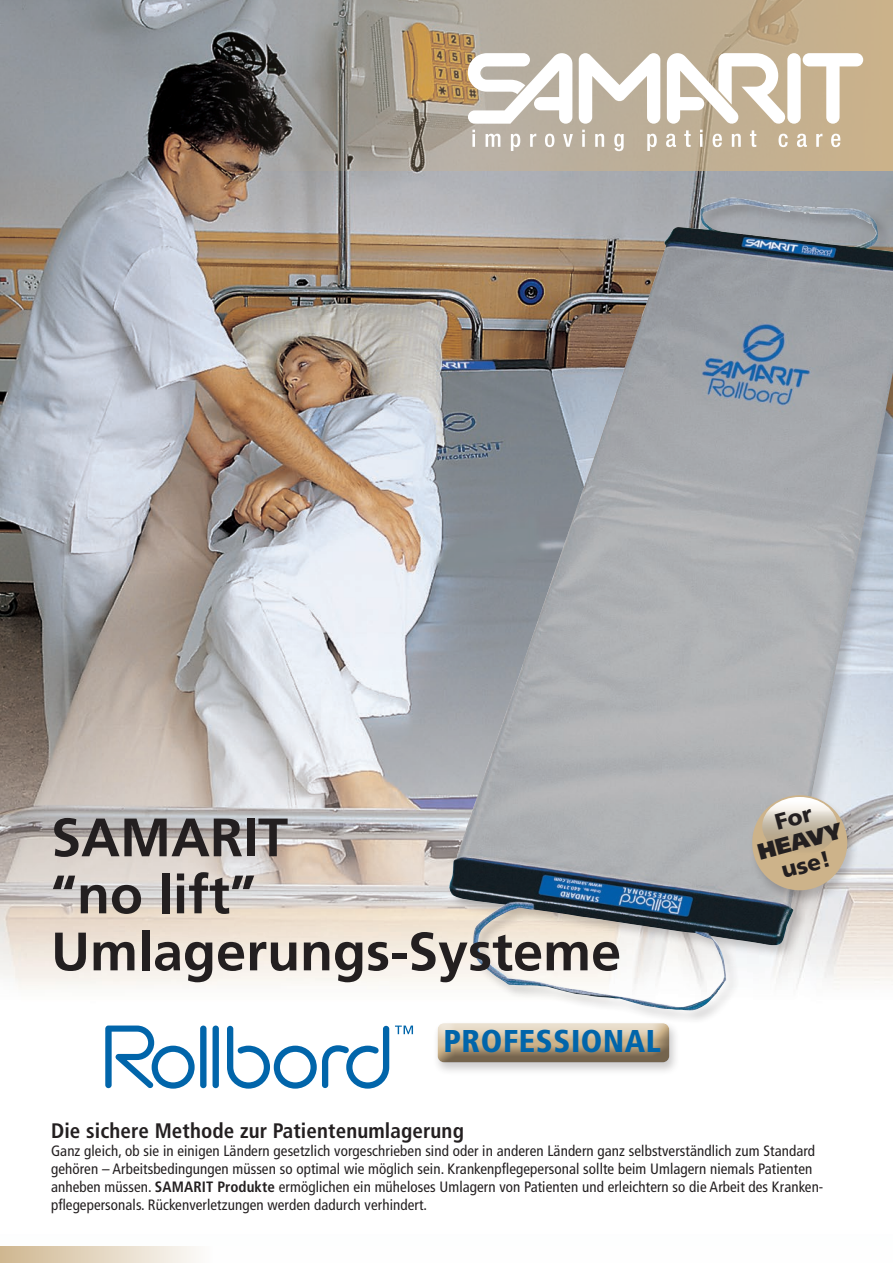
<style>
.page{position:relative;width:893px;height:1263px;background:#fff}
.page>*{position:absolute;margin:0;border:0;box-sizing:border-box;transform-origin:0 0}
.t1{font:700 54px/57px "Frutiger LT Com";color:#231f20}
.t2{font:900 condensed 31.5px "Frutiger LT Com";letter-spacing:.02em;color:#0165aa}
.t3{font:900 22.5px "Frutiger LT Com";color:#231f20}
.t4{font:900 22.5px "Frutiger LT Com";color:#231f20}
.t5{font:700 condensed 21px "Frutiger LT Com";letter-spacing:.005em;color:#231f20}
.t6{font:condensed 15px/18px "Frutiger LT Com";letter-spacing:.005em;color:#231f20}
.s1{font-weight:700}
</style>
<div class="page">
<img style="left:0;top:0;width:893px;height:1089px">
<img style="left:448px;top:197px;width:445px;height:814px">
<svg style="left:213px;top:0;width:680px;height:170px;background:#a59987"></svg>
<div style="left:0;top:1246px;width:213px;height:17px;background:linear-gradient(to right,#cfb790,#fdfdfc)"></div>
<div style="left:787px;top:53px;width:14px;height:71px;background:#fff;border-radius:7px"></div>
<svg style="left:803px;top:53px;width:60px;height:71px"></svg>
<svg style="left:667px;top:53px;width:119px;height:71px"></svg>
<svg style="left:468px;top:53px;width:104px;height:71px"></svg>
<svg style="left:579px;top:53px;width:81px;height:71px"></svg>
<svg style="left:472px;top:130px;width:3px;height:17px"></svg>
<svg style="left:486px;top:134px;width:14px;height:13px"></svg>
<svg style="left:511px;top:134px;width:9px;height:17px"></svg>
<svg style="left:530px;top:134px;width:6px;height:13px"></svg>
<svg style="left:545px;top:134px;width:9px;height:13px"></svg>
<svg style="left:563px;top:134px;width:10px;height:13px"></svg>
<svg style="left:582px;top:130px;width:3px;height:17px"></svg>
<svg style="left:595px;top:134px;width:9px;height:13px"></svg>
<svg style="left:614px;top:134px;width:10px;height:17px"></svg>
<svg style="left:647px;top:134px;width:10px;height:17px"></svg>
<svg style="left:666px;top:134px;width:10px;height:13px"></svg>
<svg style="left:684px;top:130px;width:7px;height:17px"></svg>
<svg style="left:700px;top:130px;width:2px;height:17px"></svg>
<svg style="left:713px;top:134px;width:9px;height:13px"></svg>
<svg style="left:732px;top:134px;width:9px;height:13px"></svg>
<svg style="left:750px;top:130px;width:6px;height:17px"></svg>
<svg style="left:779px;top:134px;width:9px;height:13px"></svg>
<svg style="left:797px;top:134px;width:10px;height:13px"></svg>
<svg style="left:816px;top:134px;width:6px;height:13px"></svg>
<svg style="left:831px;top:134px;width:9px;height:13px"></svg>
<div style="left:213px;top:1025px;width:6px;height:63px;background:#0165aa;border-radius:3px"></div>
<div style="left:200px;top:1025px;width:7px;height:63px;background:#0165aa;border-radius:3px"></div>
<svg style="left:227px;top:1026px;width:162px;height:63px"></svg>
<svg style="left:105px;top:1025px;width:90px;height:64px"></svg>
<svg style="left:395px;top:1025px;width:18px;height:9px"></svg>
<div style="left:748px;top:794px;width:111px;height:112px;background:#231f20;opacity:.23"></div>
<div style="left:752px;top:795px;width:95px;height:95px;background:#cdb38a;border-radius:50%"></div>
<svg style="left:762px;top:797px;width:75px;height:58px"></svg>
<div style="left:432px;top:1020px;width:248px;height:56px;background:#231f20;opacity:.23"></div>
<div style="left:435px;top:1021px;width:234px;height:33px;background:#fff;opacity:.8"></div>
<div style="left:435px;top:1024px;width:234px;height:39px;background:#231f20;opacity:.5"></div>
<svg style="left:588px;top:679px;width:227px;height:176px;background:#b4b4b4"></svg>
<h1 class="t1" style="left:51px;top:809px;width:572px">SAMARIT<br>“no lift”<br>Umlagerungs-Systeme</h1>
<h2 class="t2" style="left:443px;top:1022px;width:219px">PROFESSIONAL</h2>
<h3 class="t3" style="left:754px;top:839px;width:88px;rotate:-15deg">HEAVY</h3>
<h3 class="t4" style="left:778px;top:858px;width:51px;rotate:-15deg">use!</h3>
<h3 class="t5" style="left:51px;top:1118px;width:414px">Die sichere Methode zur Patientenumlagerung</h3>
<p class="t6" style="left:51px;top:1142px;width:774px">Ganz gleich, ob sie in einigen Ländern gesetzlich vorgeschrieben sind oder in anderen Ländern ganz selbstverständlich zum Standard gehören – Arbeitsbedingungen müssen so optimal wie möglich sein. Krankenpflegepersonal sollte beim Umlagern niemals Patienten anheben müssen. <span class="s1">SAMARIT Produkte</span> ermöglichen ein müheloses Umlagern von Patienten und erleichtern so die Arbeit des Kranken&shy;pflegepersonals. Rückenverletzungen werden dadurch verhindert.</p>
</div>
